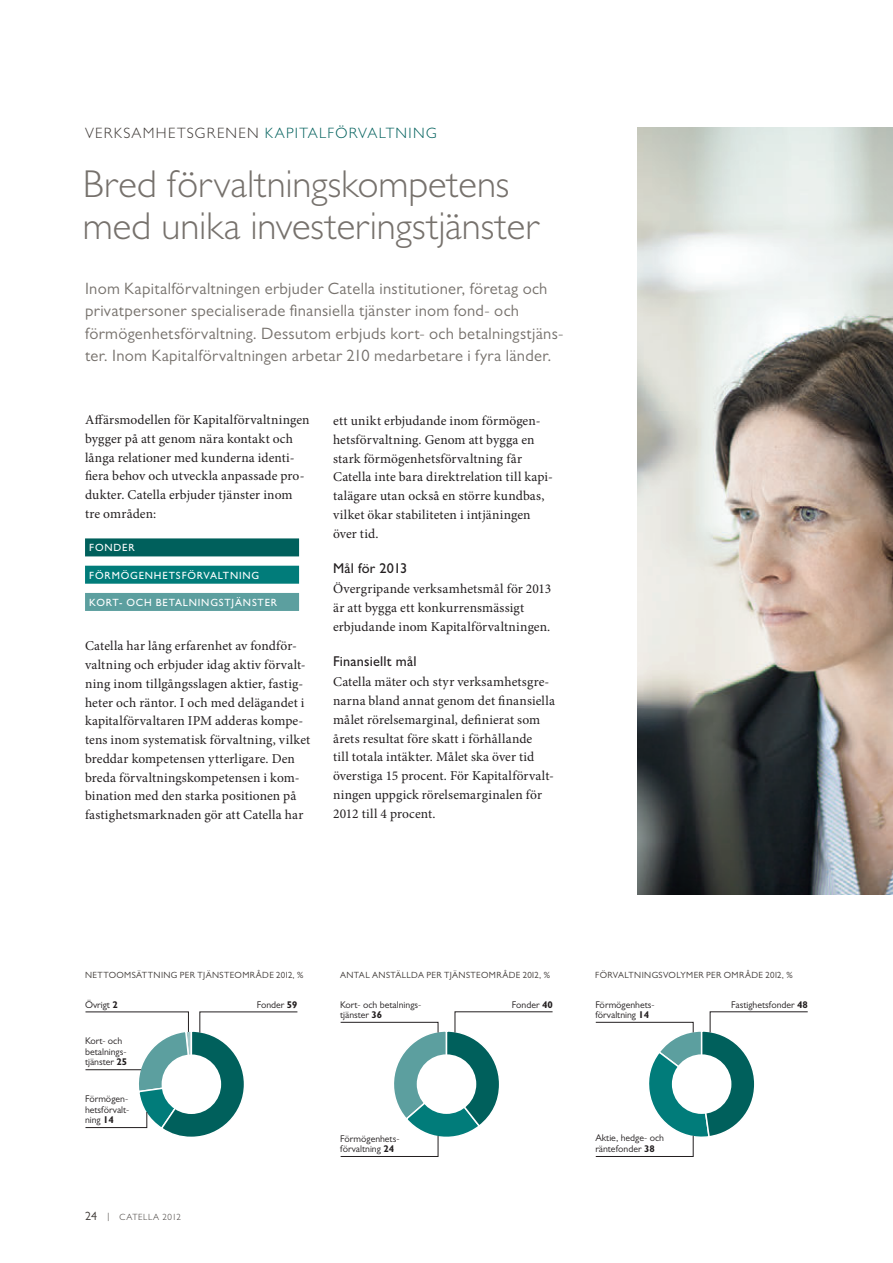
<style>
.page{position:relative;width:893px;height:1263px;background:#fff}
.page>*{position:absolute;margin:0;border:0;box-sizing:border-box;transform-origin:0 0}
.t1{font:300 39px/42px "Gill Sans MT Pro";letter-spacing:-.005em;color:#76716c}
.t2{font:16.5px/22.5px "Gill Sans MT Pro";letter-spacing:.02em;color:#76716c}
.t3{font:300 15px "Gill Sans MT Pro";letter-spacing:.085em;color:#3e3936}
.t4{font:300 15px "Gill Sans MT Pro";letter-spacing:.085em;color:#00605c}
.t5{font:500 14.25px "Gill Sans MT Pro";letter-spacing:.015em;color:#231f20}
.t6{font:13.5px/18.8px "Minion Pro";letter-spacing:.01em;color:#231f20}
.t7{font:500 10.5px "Gill Sans MT Pro";letter-spacing:.08em;color:#fff}
.t8{font:9.75px/10.5px "Gill Sans MT Pro";color:#231f20}
.t9{font:9px "Gill Sans MT Pro";letter-spacing:.04em;color:#3e3936}
.t10{font:300 9px "Gill Sans MT Pro";letter-spacing:.055em;color:#3e3936}
.s1{color:#00605c}
.s2{font-weight:700}
.s3{font-weight:400;font-size:12px}
</style>
<div class="page">
<div style="left:85px;top:538px;width:214px;height:18px;background:#00605c"></div>
<div style="left:85px;top:566px;width:214px;height:18px;background:#017c7a"></div>
<div style="left:85px;top:593px;width:214px;height:18px;background:#5c9f9f"></div>
<svg style="left:85px;top:1011px;width:213px;height:126px"></svg>
<svg style="left:340px;top:1011px;width:213px;height:146px"></svg>
<svg style="left:595px;top:1011px;width:213px;height:146px"></svg>
<img style="left:638px;top:128px;width:255px;height:767px">
<p class="t3" style="left:85px;top:124px;width:219px">VER KSAMHET SGRE Nen <span class="s1">KAPITAL</span></p>
<p class="t4" style="left:327px;top:124px;width:45px">FÖR VALT</p>
<p class="t4" style="left:396px;top:124px;width:42px">NING</p>
<h1 class="t1" style="left:83px;top:162px;width:458px">Bred förvaltningskompetens med unika investeringstjänster</h1>
<p class="t2" style="left:85px;top:277px;width:480px">I nom Kapitalförvaltningen erbjuder Catella institutioner, företag och privatpersoner specialiserade finansiella tjänster inom fond- och förmögenhetsförvaltning. Dessutom erbjuds kort- och betalningstjäns&shy;ter. I nom Kapitalförvaltningen arbetar 210 medarbetare i fyra länder.</p>
<p class="t6" style="left:85px;top:410px;width:226px">Affärsmodellen för Kapitalförvaltningen bygger på att genom nära kontakt och långa relationer med kunderna identi&shy;fiera behov och utveckla anpassade pro&shy;dukter. Catella erbjuder tjänster inom tre områden:</p>
<p class="t7" style="left:89px;top:542px;width:47px">FONDER</p>
<p class="t7" style="left:89px;top:569px;width:172px">FÖRMÖGENHETSFÖRVALTNING</p>
<p class="t7" style="left:89px;top:596px;width:189px">KORT- OC H BETALNINGSTJÄNSTER</p>
<p class="t6" style="left:85px;top:637px;width:227px">Catella har lång erfarenhet av fondför&shy;valtning och erbjuder idag aktiv förvalt&shy;ning inom tillgångsslagen aktier, fastig&shy;heter och räntor. I och med delägandet i kapitalförvaltaren IPM adderas kompe&shy;tens inom systematisk förvaltning, vilket breddar kompetensen ytterligare. Den breda förvaltningskompetensen i kom&shy;bination med den starka positionen på fastighetsmarknaden gör att Catella har</p>
<p class="t6" style="left:333px;top:412px;width:221px">ett unikt erbjudande inom förmögen&shy;hetsförvaltning. Genom att bygga en stark förmögenhetsförvaltning får Catella inte bara direktrelation till kapi&shy;talägare utan också en större kundbas, vilket ökar stabiliteten i intjäningen över tid.</p>
<p class="t5" style="left:333px;top:560px;width:76px">MÅL FÖR 2013</p>
<p class="t6" style="left:333px;top:580px;width:220px">Övergripande verksamhetsmål för 2013 är att bygga ett konkurrensmässigt erbjudande inom Kapitalförvaltningen.</p>
<p class="t5" style="left:333px;top:653px;width:85px">FINANSIELLT MÅL</p>
<p class="t6" style="left:333px;top:673px;width:223px">Catella mäter och styr verksamhetsgre&shy;narna bland annat genom det finansiella målet rörelsemarginal, definierat som årets resultat före skatt i förhållande<br>till totala intäkter. Målet ska över tid överstiga 15 procent. För Kapitalförvalt&shy;ningen uppgick rörelsemarginalen för 2012 till 4 procent.</p>
<p class="t9" style="left:85px;top:969px;width:9px">Nettooms</p>
<p class="t9" style="left:136px;top:969px;width:9px">ättn</p>
<p class="t9" style="left:161px;top:969px;width:54px">ing PER tjänste</p>
<p class="t9" style="left:235px;top:969px;width:18px">OMRÅD</p>
<p class="t9" style="left:269px;top:969px;width:36px">E 2012, %</p>
<p class="t9" style="left:340px;top:969px;width:59px">ANTAL ANSTÄLLD</p>
<p class="t9" style="left:418px;top:969px;width:47px">A PER tjänste</p>
<p class="t9" style="left:481px;top:969px;width:18px">OMRÅD</p>
<p class="t9" style="left:516px;top:969px;width:36px">E 2012, %</p>
<p class="t9" style="left:595px;top:969px;width:147px">FÖRVALTNI NGSVOLYMER PER OMRÅD</p>
<p class="t9" style="left:759px;top:969px;width:36px">E 2012, %</p>
<p class="t8" style="left:85px;top:999px;width:34px">Övrigt <span class="s2">2</span></p>
<p class="t8" style="left:257px;top:999px;width:42px">Fonder <span class="s2">59</span></p>
<p class="t8" style="left:85px;top:1036px;width:44px">Kort- och betalnings&shy;tjänster <span class="s2">25</span></p>
<p class="t8" style="left:85px;top:1094px;width:46px;text-align:justify">Förmögen&shy;hetsförvalt&shy;ning <span class="s2">14</span></p>
<p class="t8" style="left:340px;top:999px;width:83px">Kort- och betalnings-</p>
<p class="t8" style="left:512px;top:999px;width:42px">Fonder <span class="s2">40</span></p>
<p class="t8" style="left:340px;top:1009px;width:44px">tjänster <span class="s2">36</span></p>
<p class="t8" style="left:595px;top:999px;width:61px">Förmögenhets-</p>
<p class="t8" style="left:731px;top:999px;width:78px">Fastighetsfonder <span class="s2">48</span></p>
<p class="t8" style="left:595px;top:1009px;width:55px">förvaltning <span class="s2">14</span></p>
<p class="t10" style="left:85px;top:1211px;width:97px"><span class="s3">24</span> | Catella 2012</p>
<p class="t8" style="left:340px;top:1133px;width:61px">Förmögenhets&shy;förvaltning <span class="s2">24</span></p>
<p class="t8" style="left:595px;top:1131px;width:70px;line-height:11.7px">Aktie, hedge- och räntefonder <span class="s2">38</span></p>
</div>
